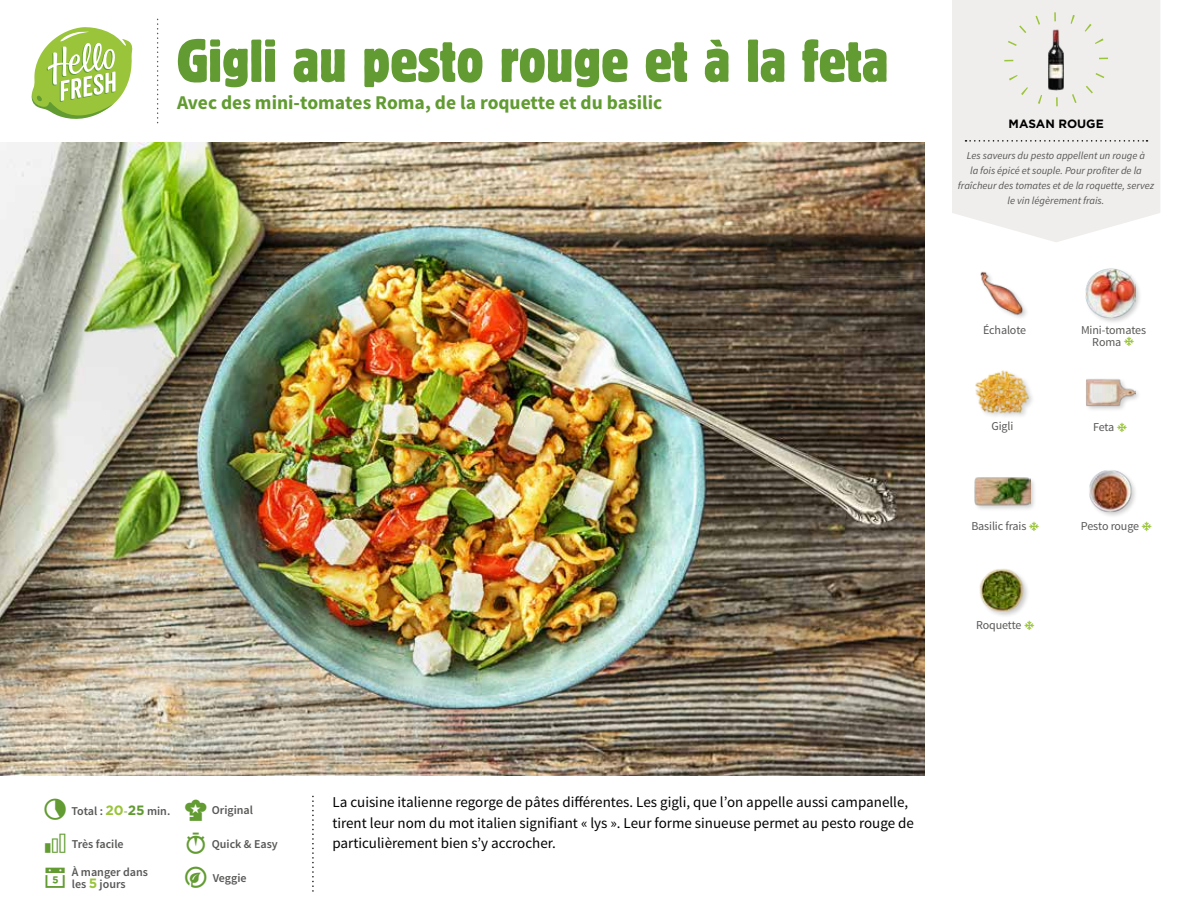
<style>
.page{position:relative;width:1188px;height:918px;background:#fff}
.page>*{position:absolute;margin:0;border:0;box-sizing:border-box;transform-origin:0 0}
.t1{font:condensed 60px "Block Berthold BQ";color:#619b31}
.t2{font:700 19.5px "Source Sans Pro";color:#619b31}
.t3{font:15px/20.5px "Source Sans Pro";color:#000}
.t4{font:600 12px/12.9px "Source Sans Pro";color:#575756}
.t5{font:12px/12px "Source Sans Pro";letter-spacing:-.01em;color:#575756}
.t6{font:700 12px "Gotham";color:#000}
.t7{font:italic 10.5px/14.7px "Source Sans Pro";color:#575756;text-align:center}
.s1{font-family:"Gotham";font-weight:700;font-size:13.5px;color:#9ac43a}
.s2{color:#87ac54}
.s3{font-family:"Gotham";font-weight:700;font-size:13.5px;color:#619b31}
</style>
<div class="page">
<svg style="left:31px;top:27px;width:102px;height:92px"></svg>
<img style="left:0;top:142px;width:925px;height:634px">
<div style="left:952px;top:0;width:208px;height:242px;background:#f0eeed"></div>
<svg style="left:966px;top:140px;width:182px;height:2px"></svg>
<div style="left:1004px;top:12px;width:104px;height:94px;border:9px dashed #9ac43a;border-radius:50%"></div>
<div style="left:1084px;top:267px;width:59px;height:58px;background:#000;opacity:.2"></div>
<img style="left:1085px;top:268px;width:50px;height:50px">
<img style="left:1089px;top:470px;width:46px;height:46px">
<div style="left:1085px;top:378px;width:57px;height:35px;background:#000;opacity:.2"></div>
<img style="left:1085px;top:378px;width:50px;height:35px">
<img style="left:980px;top:271px;width:47px;height:47px">
<div style="left:973px;top:476px;width:64px;height:36px;background:#000;opacity:.2"></div>
<img style="left:973px;top:476px;width:57px;height:36px">
<img style="left:979px;top:568px;width:49px;height:48px">
<div style="left:974px;top:369px;width:62px;height:50px;background:#000;opacity:.2"></div>
<img style="left:974px;top:369px;width:56px;height:50px">
<img style="left:1048px;top:28px;width:16px;height:63px">
<h1 class="t1" style="left:177px;top:26px;width:713px">Gigli au pesto rouge et à la feta</h1>
<h2 class="t2" style="left:177px;top:90px;width:487px">Avec des mini-tomates Roma, de la roquette et du basilic</h2>
<p class="t6" style="left:1009px;top:116px;width:97px">MASAN ROUGE</p>
<p class="t7" style="left:958px;top:149px;width:198px">Les saveurs du pesto appellent un rouge à<br>la fois épicé et souple. Pour profiter de la fraîcheur des tomates et de la roquette, servez le vin légèrement frais.</p>
<p class="t5" style="left:983px;top:324px;width:45px">Échalote</p>
<p class="t5" style="left:1092px;top:324px;width:55px;text-indent:-11px">Mini-tomates<br>Roma</p>
<p class="t5" style="left:991px;top:420px;width:23px">Gigli</p>
<p class="t5" style="left:1093px;top:421px;width:23px">Feta</p>
<p class="t5" style="left:971px;top:520px;width:57px">Basilic frais</p>
<p class="t5" style="left:1081px;top:520px;width:60px">Pesto rouge</p>
<p class="t5" style="left:976px;top:619px;width:47px">Roquette</p>
<p class="t4" style="left:71px;top:805px;width:100px">Total : <span class="s1">20</span><span class="s2">-</span><span class="s3">25</span> min.</p>
<p class="t4" style="left:212px;top:804px;width:43px">Original</p>
<p class="t3" style="left:332px;top:792px;width:583px">La cuisine italienne regorge de pâtes différentes. Les gigli, que l’on appelle aussi campanelle, tirent leur nom du mot italien signifiant « lys ». Leur forme sinueuse permet au pesto rouge de</p>
<p class="t4" style="left:72px;top:838px;width:53px">Très facile</p>
<p class="t4" style="left:212px;top:838px;width:68px">Quick &amp; Easy</p>
<p class="t3" style="left:332px;top:833px;width:225px">particulièrement bien s’y accrocher.</p>
<p class="t4" style="left:72px;top:865px;width:78px">À manger dans les <span class="s1">5</span> jours</p>
<p class="t4" style="left:213px;top:872px;width:35px">Veggie</p>
</div>
